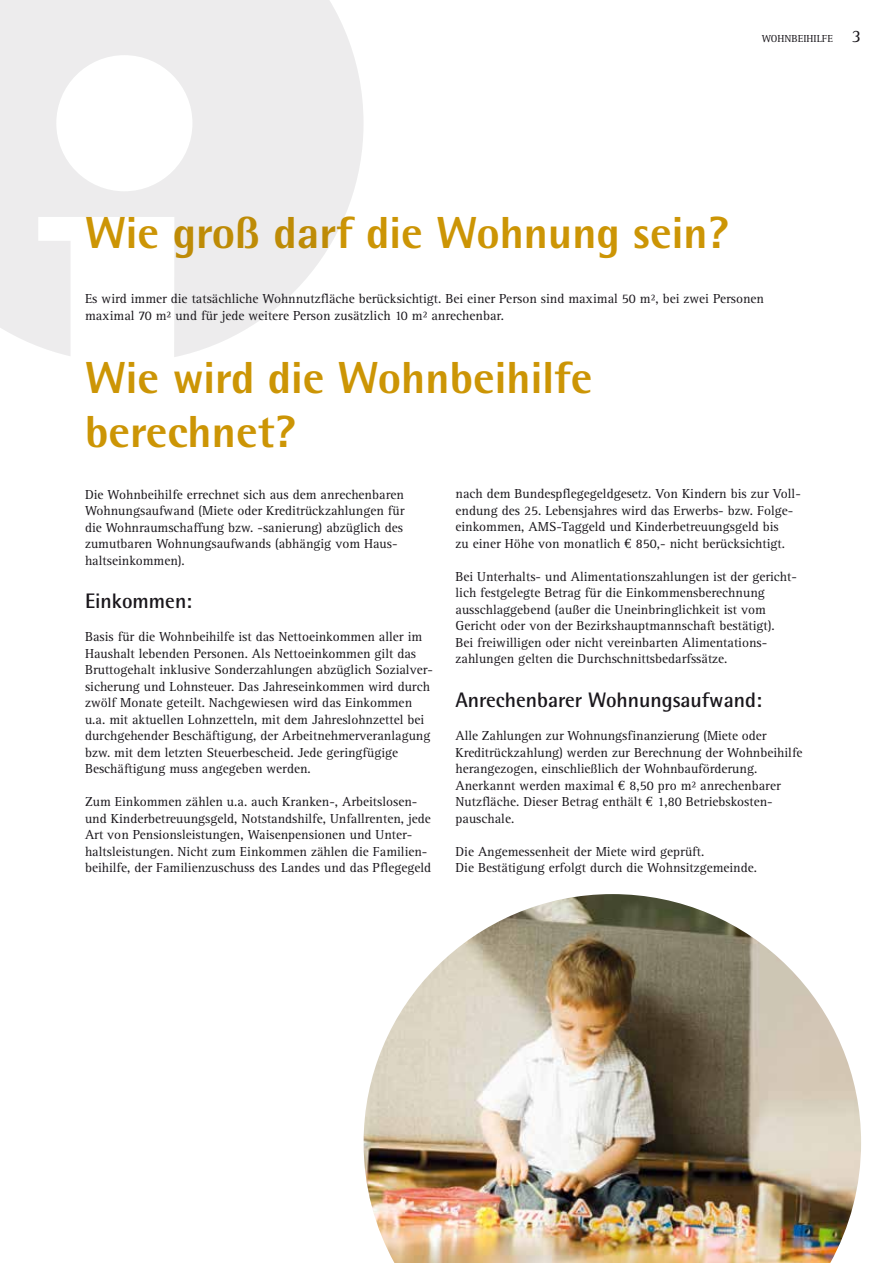
<style>
.page{position:relative;width:893px;height:1263px;background:#fff}
.page>*{position:absolute;margin:0;border:0;box-sizing:border-box;transform-origin:0 0}
.t1{font:800 45px/54px "Rotis Semi Sans";color:#cc9505}
.t2{font:700 21px "Rotis Semi Sans";color:#1a171c}
.t3{font:13.5px/16.5px "AT Rotis Serif";color:#1a171c}
.t4{font:10.5px "AT Rotis Serif";color:#1a171c}
.s1{font-size:18px}
.s2{font-family:"Euro Serif"}
</style>
<div class="page">
<img style="left:364px;top:894px;width:497px;height:369px">
<svg style="left:0;top:0;width:364px;height:357px;fill:#edeced"></svg>
<p class="t4" style="left:762px;top:33px;width:101px">WOHNBEIHILFE <span class="s1">3</span></p>
<h1 class="t1" style="left:85px;top:205px;width:645px">Wie groß darf die Wohnung sein?</h1>
<p class="t3" style="left:85px;top:291px;width:681px">Es wird immer die tatsächliche Wohnnutzfläche berücksichtigt. Bei einer Person sind maximal 50 m², bei zwei Personen maximal 70 m² und für jede weitere Person zusätzlich 10 m² anrechenbar.</p>
<h1 class="t1" style="left:85px;top:350px;width:509px">Wie wird die Wohnbeihilfe berechnet?</h1>
<p class="t3" style="left:85px;top:486px;width:321px">Die Wohnbeihilfe errechnet sich aus dem anrechenbaren Wohnungsaufwand (Miete oder Kreditrückzahlungen für die Wohnraumschaffung bzw. -sanierung) abzüglich des zumutbaren Wohnungsaufwands (abhängig vom Haus&shy;haltseinkommen).</p>
<h2 class="t2" style="left:85px;top:588px;width:109px">Einkommen:</h2>
<p class="t3" style="left:85px;top:629px;width:349px">Basis für die Wohnbeihilfe ist das Nettoeinkommen aller im Haushalt lebenden Personen. Als Nettoeinkommen gilt das Bruttogehalt inklusive Sonderzahlungen abzüglich Sozialver&shy;sicherung und Lohnsteuer. Das Jahreseinkommen wird durch zwölf Monate geteilt. Nachgewiesen wird das Einkommen u.a. mit aktuellen Lohnzetteln, mit dem Jahreslohnzettel bei durchgehender Beschäftigung, der Arbeitnehmerveranlagung bzw. mit dem letzten Steuerbescheid. Jede geringfügige Beschäftigung muss angegeben werden.</p>
<p class="t3" style="left:85px;top:794px;width:348px">Zum Einkommen zählen u.a. auch Kranken-, Arbeitslosen&shy;und Kinderbetreuungsgeld, Notstandshilfe, Unfallrenten, jede Art von Pensionsleistungen, Waisenpensionen und Unter&shy;haltsleistungen. Nicht zum Einkommen zählen die Familien&shy;beihilfe, der Familienzuschuss des Landes und das Pflegegeld</p>
<p class="t3" style="left:455px;top:486px;width:347px">nach dem Bundespflegegeldgesetz. Von Kindern bis zur Voll&shy;endung des 25. Lebensjahres wird das Erwerbs- bzw. Folge&shy;einkommen, AMS-Taggeld und Kinderbetreuungsgeld bis<br>zu einer Höhe von monatlich <span class="s2">€</span> 850,- nicht berücksichtigt.</p>
<p class="t3" style="left:455px;top:569px;width:343px">Bei Unterhalts- und Alimentationszahlungen ist der gericht&shy;lich festgelegte Betrag für die Einkommensberechnung ausschlaggebend (außer die Uneinbringlichkeit ist vom Gericht oder von der Bezirkshauptmannschaft bestätigt).<br>Bei freiwilligen oder nicht vereinbarten Alimentations&shy;zahlungen gelten die Durchschnittsbedarfssätze.</p>
<h2 class="t2" style="left:455px;top:687px;width:308px">Anrechenbarer Wohnungsaufwand:</h2>
<p class="t3" style="left:455px;top:728px;width:349px">Alle Zahlungen zur Wohnungsfinanzierung (Miete oder Kreditrückzahlung) werden zur Berechnung der Wohnbeihilfe herangezogen, einschließlich der Wohnbauförderung.<br>Anerkannt werden maximal <span class="s2">€</span> 8,50 pro m² anrechenbarer Nutzfläche. Dieser Betrag enthält <span class="s2">€</span> 1,80 Betriebskosten&shy;pauschale.</p>
<p class="t3" style="left:455px;top:843px;width:303px">Die Angemessenheit der Miete wird geprüft.<br>Die Bestätigung erfolgt durch die Wohnsitzgemeinde.</p>
</div>
